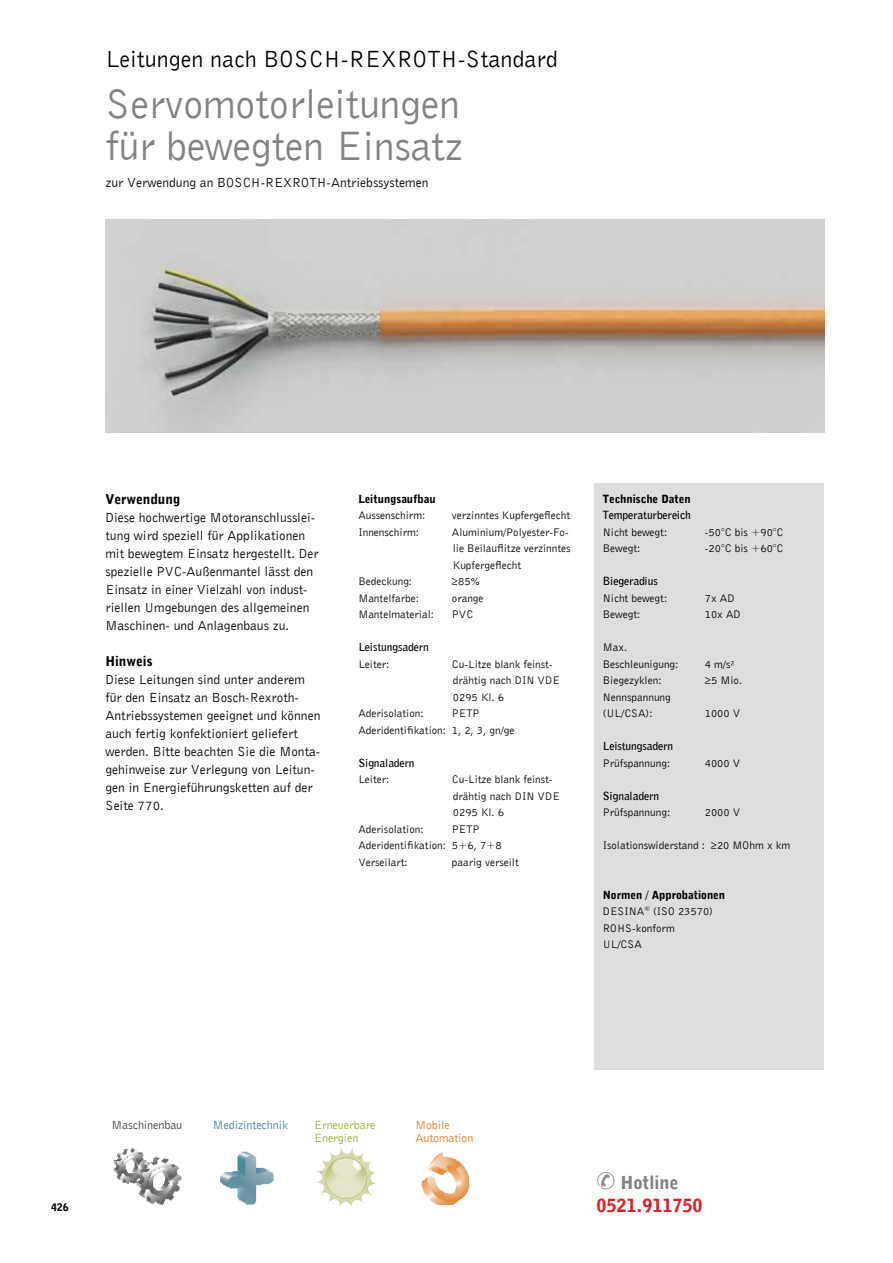
<style>
.page{position:relative;width:893px;height:1263px;background:#fff}
.page>*{position:absolute;margin:0;border:0;box-sizing:border-box;transform-origin:0 0}
.t1{font:42px/42px "Bell Gothic BT Roman";letter-spacing:-.01em;color:#808285}
.t2{font:24px "Bell Gothic BT Roman";color:#000}
.t3{font:18px/22.5px "Bell Gothic BT Black";color:#da2128}
.t4{font:13.5px/18px "Bell Gothic BT Roman";color:#000}
.t5{font:13.5px "Bell Gothic BT Black";color:#000}
.t6{font:12.15px/12.9px "Bell Gothic BT Roman";letter-spacing:-.01em;color:#9cab3b}
.t7{font:12.15px/12.9px "Bell Gothic BT Roman";letter-spacing:-.01em;color:#e07e2a}
.t8{font:12.15px "Bell Gothic BT Roman";letter-spacing:-.01em;color:#3c8293}
.t9{font:12.15px "Bell Gothic BT Roman";letter-spacing:-.01em;color:#414345}
.t10{font:11.25px/16.5px "Bell Gothic BT Roman";color:#000}
.t11{font:11.25px "Bell Gothic BT Bold";color:#000}
.t12{font:11.25px "Bell Gothic BT Black";color:#000}
.t13{font:10.5px "Bell Gothic BT Black";color:#000}
.s1{color:#808285}
</style>
<div class="page">
<img style="left:113px;top:1148px;width:69px;height:57px">
<img style="left:220px;top:1151px;width:54px;height:54px">
<img style="left:317px;top:1147px;width:59px;height:60px">
<img style="left:421px;top:1152px;width:49px;height:53px">
<img style="left:105px;top:220px;width:719px;height:212px">
<div style="left:594px;top:483px;width:230px;height:587px;background:#dcddde"></div>
<h2 class="t2" style="left:105px;top:44px;width:454px">Leitungen nach BOSCH-REXROTH-Standard</h2>
<h1 class="t1" style="left:105px;top:82px;width:359px">Servomotorleitungen für bewegten Einsatz</h1>
<p class="t4" style="left:105px;top:173px;width:325px">zur Verwendung an BOSCH-REXROTH-Antriebssystemen</p>
<p class="t5" style="left:105px;top:491px;width:77px">Verwendung</p>
<p class="t4" style="left:105px;top:508px;width:215px">Diese hochwertige Motoranschlusslei&shy;tung wird speziell für Applikationen mit bewegtem Einsatz hergestellt. Der spezielle PVC-Außenmantel lässt den Einsatz in einer Vielzahl von indust&shy;riellen Umgebungen des allgemeinen Maschinen- und Anlagenbaus zu.</p>
<p class="t5" style="left:105px;top:653px;width:49px">Hinweis</p>
<p class="t4" style="left:105px;top:670px;width:217px">Diese Leitungen sind unter anderem für den Einsatz an Bosch-Rexroth-Antriebssystemen geeignet und können auch fertig konfektioniert geliefert werden. Bitte beachten Sie die Monta&shy;gehinweise zur Verlegung von Leitun&shy;gen in Energieführungsketten auf der Seite 770.</p>
<p class="t12" style="left:358px;top:491px;width:79px">Leitungsaufbau</p>
<p class="t10" style="left:358px;top:507px;width:68px">Aussenschirm:</p>
<p class="t10" style="left:452px;top:507px;width:120px">verzinntes Kupfergeflecht</p>
<p class="t10" style="left:358px;top:523px;width:62px">Innenschirm:</p>
<p class="t10" style="left:452px;top:523px;width:120px">Aluminium/Polyester-Fo&shy;lie Beilauflitze verzinntes<br>Kupfergeflecht</p>
<p class="t10" style="left:358px;top:573px;width:55px">Bedeckung:</p>
<p class="t10" style="left:452px;top:573px;width:30px">≥85%</p>
<p class="t10" style="left:358px;top:589px;width:62px">Mantelfarbe:</p>
<p class="t10" style="left:452px;top:589px;width:33px">orange</p>
<p class="t10" style="left:358px;top:606px;width:77px">Mantelmaterial:</p>
<p class="t10" style="left:452px;top:606px;width:23px">PVC</p>
<p class="t11" style="left:358px;top:640px;width:72px">Leistungsadern</p>
<p class="t10" style="left:358px;top:655px;width:33px">Leiter:</p>
<p class="t10" style="left:452px;top:655px;width:110px">Cu-Litze blank feinst&shy;drähtig nach DIN VDE<br>0295 Kl. 6</p>
<p class="t10" style="left:358px;top:705px;width:67px">Aderisolation:</p>
<p class="t10" style="left:358px;top:705px;width:158px;text-indent:94px">PETP<br>Aderidentifikation: 1, 2, 3, gn/ge</p>
<p class="t11" style="left:358px;top:755px;width:58px">Signaladern</p>
<p class="t10" style="left:358px;top:771px;width:33px">Leiter:</p>
<p class="t10" style="left:452px;top:771px;width:110px">Cu-Litze blank feinst&shy;drähtig nach DIN VDE<br>0295 Kl. 6</p>
<p class="t10" style="left:358px;top:820px;width:67px">Aderisolation:</p>
<p class="t10" style="left:358px;top:820px;width:145px;text-indent:94px">PETP<br>Aderidentifikation: 5+6, 7+8<br>Verseilart:</p>
<p class="t10" style="left:452px;top:853px;width:68px">paarig verseilt</p>
<p class="t12" style="left:603px;top:491px;width:89px">Technische Daten</p>
<p class="t11" style="left:603px;top:507px;width:89px">Temperaturbereich</p>
<p class="t10" style="left:603px;top:523px;width:66px">Nicht bewegt:</p>
<p class="t10" style="left:705px;top:523px;width:80px">-50°C bis +90°C</p>
<p class="t10" style="left:603px;top:540px;width:39px">Bewegt:</p>
<p class="t10" style="left:705px;top:540px;width:80px">-20°C bis +60°C</p>
<p class="t11" style="left:603px;top:573px;width:57px">Biegeradius</p>
<p class="t10" style="left:603px;top:589px;width:66px">Nicht bewegt:</p>
<p class="t10" style="left:705px;top:589px;width:31px">7x AD</p>
<p class="t10" style="left:603px;top:606px;width:39px">Bewegt:</p>
<p class="t10" style="left:705px;top:606px;width:38px">10x AD</p>
<p class="t10" style="left:603px;top:639px;width:77px">Max.<br>Beschleunigung:</p>
<p class="t10" style="left:705px;top:655px;width:31px">4 m/s²</p>
<p class="t10" style="left:603px;top:672px;width:60px">Biegezyklen:</p>
<p class="t10" style="left:705px;top:672px;width:39px">≥5 Mio.</p>
<p class="t10" style="left:603px;top:688px;width:70px">Nennspannung (UL/CSA):</p>
<p class="t10" style="left:705px;top:705px;width:37px">1000 V</p>
<p class="t11" style="left:603px;top:739px;width:72px">Leistungsadern</p>
<p class="t10" style="left:603px;top:754px;width:69px">Prüfspannung:</p>
<p class="t10" style="left:705px;top:754px;width:37px">4000 V</p>
<p class="t11" style="left:603px;top:788px;width:58px">Signaladern</p>
<p class="t10" style="left:603px;top:804px;width:69px">Prüfspannung:</p>
<p class="t10" style="left:705px;top:804px;width:37px">2000 V</p>
<p class="t10" style="left:603px;top:837px;width:189px">Isolationswiderstand : ≥20 MOhm x km</p>
<p class="t12" style="left:603px;top:887px;width:124px">Normen / Approbationen</p>
<p class="t10" style="left:603px;top:903px;width:112px">DESINA<sup>®</sup> (ISO 23570)<br>ROHS-konform<br>UL/CSA</p>
<p class="t13" style="left:51px;top:1201px;width:19px">426</p>
<p class="t9" style="left:111px;top:1117px;width:72px">Maschinenbau</p>
<p class="t8" style="left:213px;top:1117px;width:77px">Medizintechnik</p>
<p class="t6" style="left:314px;top:1118px;width:63px">Erneuerbare<br>Energien</p>
<p class="t7" style="left:415px;top:1118px;width:59px">Mobile<br>Automation</p>
<h3 class="t3" style="left:596px;top:1171px;width:108px"><span class="s1">✆ Hotline<br></span>0521.911750</h3>
</div>
